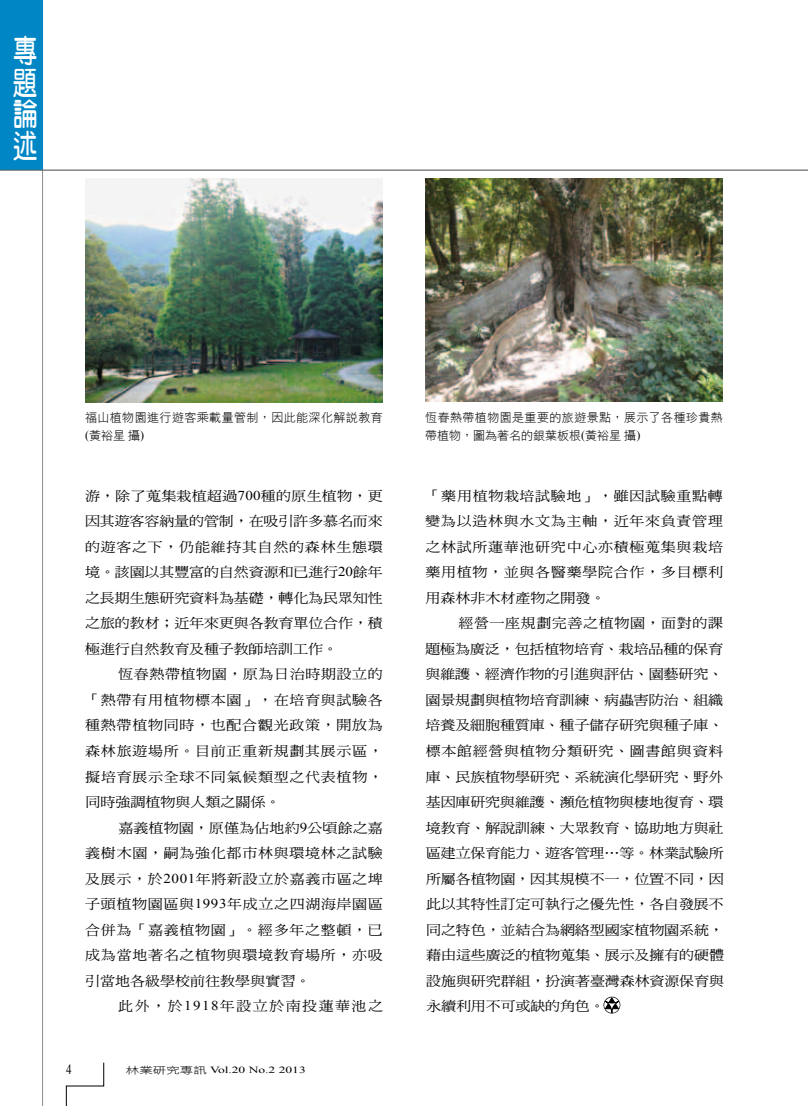
<style>
.page{position:relative;width:808px;height:1106px;background:#fff}
.page>*{position:absolute;margin:0;border:0;box-sizing:border-box;transform-origin:0 0}
.t1{font:31.5px/31.5px "DF Yuan W7 WINP BF";color:#fff;text-align:justify;scale:.77 1}
.t2{font:13.8px "Times New Roman";color:#000;scale:.8 1}
.t3{font:13.5px/25.5px "DF Ming W5 WINP BF";color:#000;text-align:justify;scale:1.11 1}
.t4{font:13.5px "DF Ming W5 WINP BF";letter-spacing:.095em;color:#000;scale:1.11 1}
.t5{font:12px/18px "DF Hei W3 WINP BF";letter-spacing:.035em;color:#000}
.t6{font:9.45px "Times New Roman";color:#000;scale:1.43 1}
.s1{font-family:"Times New Roman"}
.s2{font-family:"DF Hei W3 WINP BF"}
</style>
<div class="page">
<hr style="left:42px;top:0;width:1px;height:1106px;background:#636363">
<svg style="left:66px;top:1062px;width:38px;height:44px"></svg>
<div style="left:0;top:0;width:43px;height:170px;background:#0086c4"></div>
<hr style="left:0;top:170px;width:808px;height:1px;background:#636363">
<svg style="left:603px;top:996px;width:17px;height:17px"></svg>
<img style="left:85px;top:179px;width:298px;height:223px">
<img style="left:425px;top:179px;width:298px;height:223px">
<h1 class="t1" style="left:13px;top:35px;width:32px">專題論述</h1>
<p class="t5" style="left:85px;top:409px;width:299px">福山植物園進行遊客乘載量管制，因此能深化解說教育<span class="s1">(</span>黃裕星攝<span class="s1">)</span></p>
<p class="t5" style="left:425px;top:409px;width:299px">恆春熱帶植物園是重要的旅遊景點，展示了各種珍貴熱帶植物，圖為著名的銀葉板根<span class="s1">(</span>黃裕星攝<span class="s1">)</span></p>
<p class="t3" style="left:85px;top:483px;width:270px">游，除了蒐集栽植超過<span class="s1">700</span>種的原生植物，更因其遊客容納量的管制，在吸引許多慕名而來的遊客之下，仍能維持其自然的森林生態環境。該園以其豐富的自然資源和已進行<span class="s1">20</span>餘年之長期生態研究資料為基礎，轉化為民眾知性之旅的教材；近年來更與各教育單位合作，積極進行自然教育及種子教師培訓工作。</p>
<p class="t3" style="left:85px;top:661px;width:270px;text-indent:33px">恆春熱帶植物園，原為日治時期設立的「熱帶有用植物標本園」，在培育與試驗各種熱帶植物同時，也配合觀光政策，開放為森林旅遊場所。目前正重新規劃其展示區，擬培育展示全球不同氣候類型之代表植物，同時強調植物與人類之關係。</p>
<p class="t3" style="left:85px;top:814px;width:270px;text-indent:33px">嘉義植物園，原僅為佔地約<span class="s1">9</span>公頃餘之嘉義樹木園，嗣為強化都市林與環境林之試驗及展示，於<span class="s1">2001</span>年將新設立於嘉義市區之埤子頭植物園區與<span class="s1">1993</span>年成立之四湖海岸園區合併為「嘉義植物園」。經多年之整頓，已成為當地著名之植物與環境教育場所，亦吸引當地各級學校前往教學與實習。</p>
<p class="t4" style="left:118px;top:999px;width:240px">此外，於<span class="s1">1918</span>年設立於南投蓮華池之</p>
<p class="t2" style="left:66px;top:1060px;width:8px">4</p>
<p class="t6" style="left:126px;top:1063px;width:127px"><span class="s2">林業研究專訊</span> Vol.20 No.2 2013</p>
<p class="t3" style="left:425px;top:483px;width:270px">「藥用植物栽培試驗地」，雖因試驗重點轉變為以造林與水文為主軸，近年來負責管理之林試所蓮華池研究中心亦積極蒐集與栽培藥用植物，並與各醫藥學院合作，多目標利用森林非木材產物之開發。</p>
<p class="t3" style="left:425px;top:610px;width:271px;text-indent:33px">經營一座規劃完善之植物園，面對的課題極為廣泛，包括植物培育、栽培品種的保育與維護、經濟作物的引進與評估、園藝研究、園景規劃與植物培育訓練、病蟲害防治、組織培養及細胞種質庫、種子儲存研究與種子庫、標本館經營與植物分類研究、圖書館與資料庫、民族植物學研究、系統演化學研究、野外基因庫研究與維護、瀕危植物與棲地復育、環境教育、解說訓練、大眾教育、協助地方與社區建立保育能力、遊客管理…等。林業試驗所所屬各植物園，因其規模不一，位置不同，因此以其特性訂定可執行之優先性，各自發展不同之特色，並結合為網絡型國家植物園系統，藉由這些廣泛的植物蒐集、展示及擁有的硬體設施與研究群組，扮演著臺灣森林資源保育與永續利用不可或缺的角色。</p>
</div>
